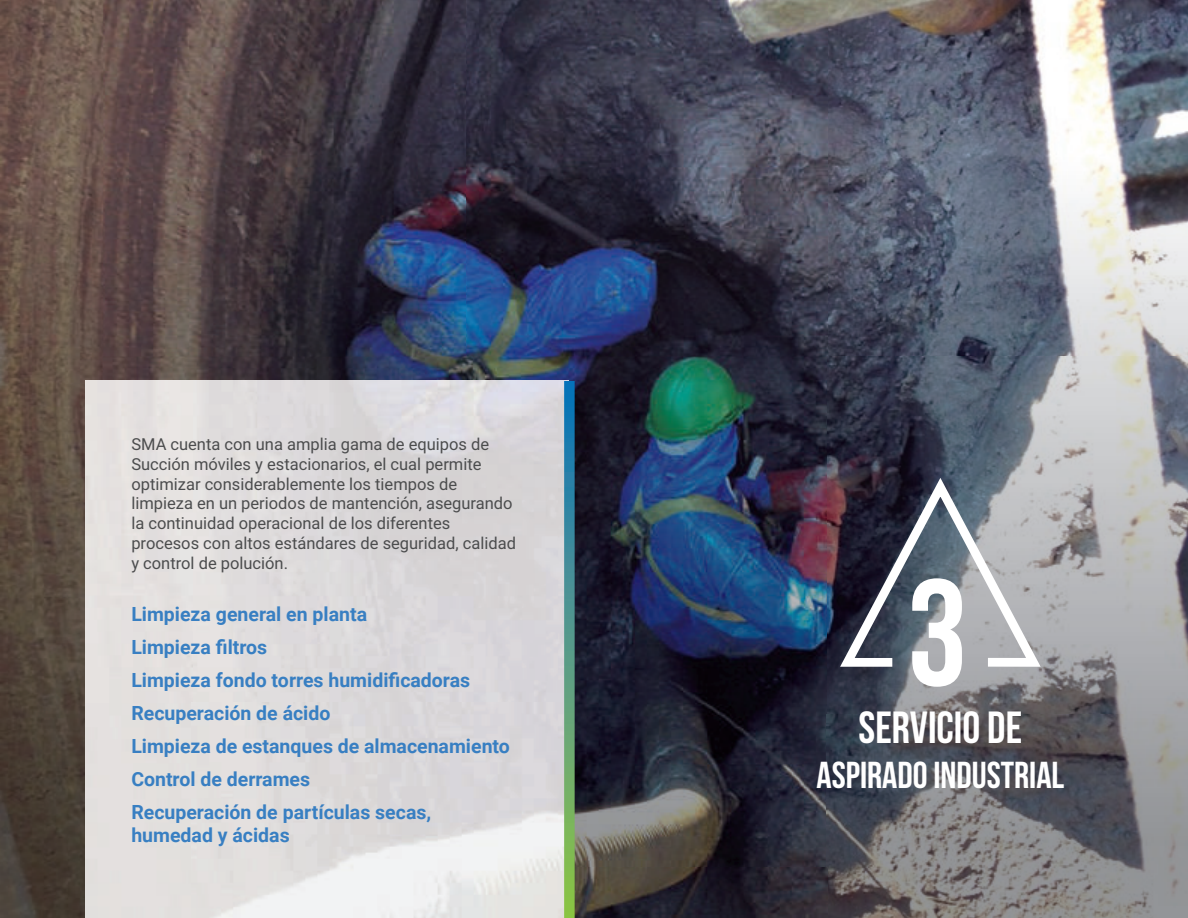
<style>
.page{position:relative;width:1188px;height:918px;background:#fff}
.page>*{position:absolute;margin:0;border:0;box-sizing:border-box;transform-origin:0 0}
.t1{font:700 151.35px "Bebas Neue";color:#fff}
.t2{font:700 45px "Bebas Neue";color:#fff}
.t3{font:700 37.5px "Bebas Neue";color:#fff}
.t4{font:700 19.5px/33px "Roboto";color:#387fc2}
.t5{font:16.5px/19.8px "Roboto";color:#4b4c4d}
</style>
<div class="page">
<img style="left:103px;top:0;width:1085px;height:357px">
<img style="left:0;top:0;width:103px;height:918px">
<img style="left:568px;top:357px;width:620px;height:561px">
<img style="left:103px;top:357px;width:465px;height:24px">
<svg style="left:564px;top:381px;width:11px;height:537px;background:#529782"></svg>
<svg style="left:833px;top:469px;width:215px;height:202px;background:#787b84"></svg>
<p class="t5" style="left:131px;top:434px;width:386px">SMA cuenta con una amplia gama de equipos de Succión móviles y estacionarios, el cual permite optimizar considerablemente los tiempos de limpieza en un periodos de mantención, asegurando la continuidad operacional de los diferentes procesos con altos estándares de seguridad, calidad y control de polución.</p>
<p class="t4" style="left:131px;top:597px;width:380px">Limpieza general en planta<br>Limpieza filtros<br>Limpieza fondo torres humidificadoras<br>Recuperación de ácido<br>Limpieza de estanques de almacenamiento<br>Control de derrames<br>Recuperación de partículas secas,</p>
<p class="t4" style="left:131px;top:818px;width:160px">humedad y ácidas</p>
<h1 class="t1" style="left:907px;top:550px;width:61px">3</h1>
<h2 class="t2" style="left:859px;top:703px;width:165px">SERVICIO DE</h2>
<h3 class="t3" style="left:816px;top:754px;width:249px">ASPIRADO INDUSTRIAL</h3>
</div>
